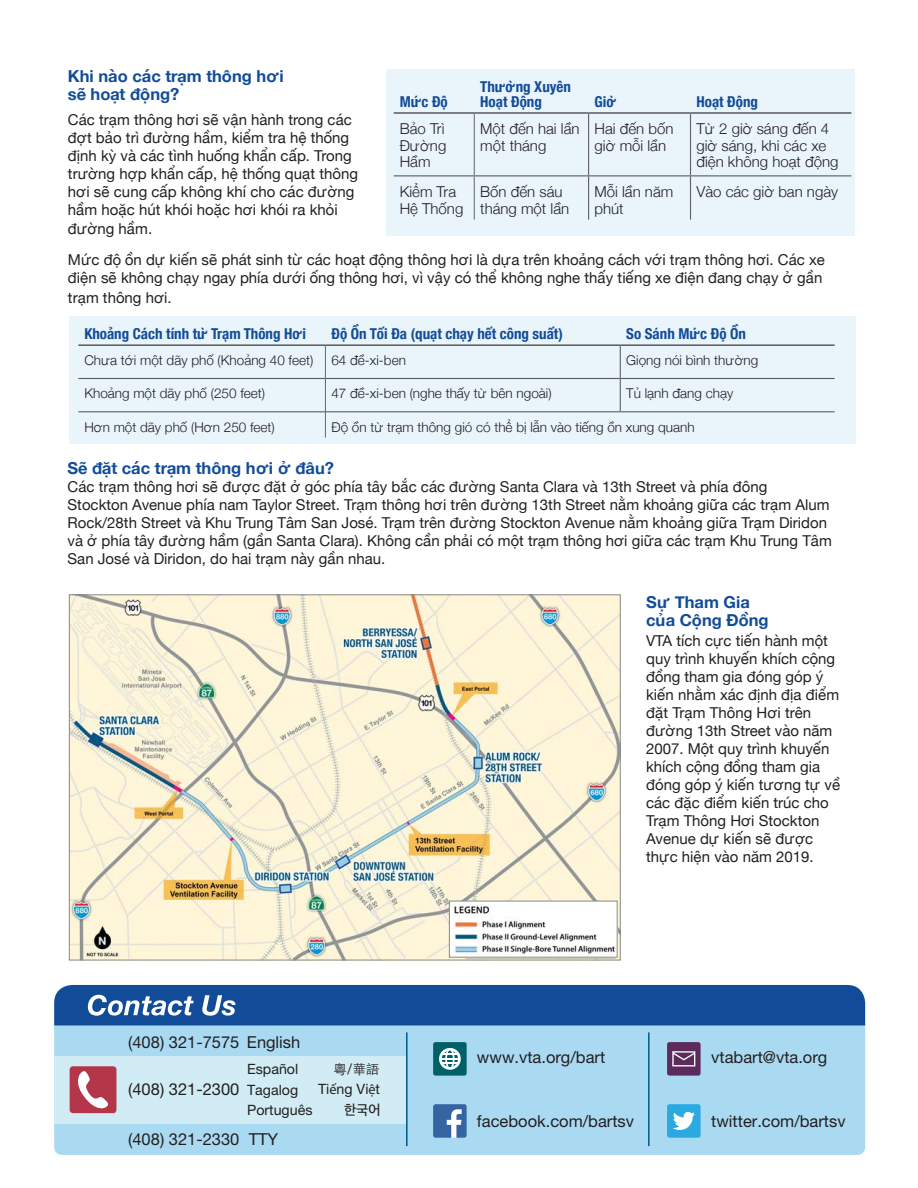
<style>
.page{position:relative;width:918px;height:1188px;background:#fff}
.page>*{position:absolute;margin:0;border:0;box-sizing:border-box;transform-origin:0 0}
.t1{font:16.5px "Helvetica Neue LT Std";color:#231f20}
.t2{font:700 16.5px/18px "Helvetica Neue";color:#124c98}
.bullets{font:15px/18px "Helvetica Neue";color:#231f20}
.bullets-2{font:300 15px/16.5px "Helvetica Neue";color:#231f20}
.bullets-3{font:700 condensed 15px/15px "Helvetica Neue";color:#124c98}
.t3{font:14.25px "Helvetica Neue LT Std";color:#231f20}
.t4{font:500 14.25px "Apple SD Gothic Neo";color:#231f20}
.bullets-4{font:300 13.5px "Helvetica Neue";color:#231f20}
.t5{font:13.35px "Noto Sans CJ Ktc Regular B5 pc H";color:#231f20}
.s1{font-family:"Myriad Pro"}
</style>
<div class="page">
<div style="left:69px;top:317px;width:787px;height:127px;background:#e9f4fb"></div>
<img style="left:71px;top:596px;width:548px;height:362px">
<img style="left:451px;top:903px;width:165px;height:53px">
<div style="left:449px;top:901px;width:169px;height:57px;border:1px solid #86888b"></div>
<div style="left:386px;top:70px;width:468px;height:166px;background:#e9f4fb"></div>
<hr style="left:394px;top:112px;width:80px;height:2px;background:#5a5a5d">
<hr style="left:474px;top:112px;width:115px;height:2px;background:#5a5a5d">
<hr style="left:589px;top:112px;width:102px;height:2px;background:#5a5a5d">
<hr style="left:691px;top:112px;width:160px;height:2px;background:#5a5a5d">
<hr style="left:474px;top:114px;width:1px;height:61px;background:#656568">
<hr style="left:474px;top:176px;width:1px;height:44px;background:#656568">
<hr style="left:588px;top:114px;width:1px;height:61px;background:#616164">
<hr style="left:690px;top:114px;width:1px;height:61px;background:#616164">
<hr style="left:588px;top:176px;width:1px;height:44px;background:#616164">
<hr style="left:690px;top:176px;width:1px;height:44px;background:#616164">
<hr style="left:394px;top:175px;width:80px;height:1px;background:#5c5c5f">
<hr style="left:474px;top:175px;width:115px;height:1px;background:#5c5c5f">
<hr style="left:589px;top:175px;width:102px;height:1px;background:#5c5c5f">
<hr style="left:691px;top:175px;width:160px;height:1px;background:#5c5c5f">
<hr style="left:78px;top:411px;width:247px;height:1px;background:#5f5f62">
<hr style="left:326px;top:411px;width:294px;height:1px;background:#5f5f62">
<hr style="left:620px;top:411px;width:215px;height:1px;background:#5f5f62">
<hr style="left:78px;top:344px;width:247px;height:2px;background:#5a5a5d">
<hr style="left:325px;top:344px;width:295px;height:2px;background:#5a5a5d">
<hr style="left:620px;top:344px;width:215px;height:2px;background:#5a5a5d">
<hr style="left:325px;top:346px;width:1px;height:32px;background:#656568">
<hr style="left:325px;top:379px;width:1px;height:33px;background:#656568">
<svg style="left:325px;top:412px;width:1px;height:26px"></svg>
<hr style="left:620px;top:346px;width:1px;height:32px;background:#616164">
<hr style="left:620px;top:379px;width:1px;height:32px;background:#616164">
<hr style="left:78px;top:378px;width:247px;height:1px;background:#5c5c5f">
<hr style="left:325px;top:378px;width:295px;height:1px;background:#5c5c5f">
<hr style="left:620px;top:378px;width:215px;height:1px;background:#5c5c5f">
<div style="left:54px;top:1017px;width:811px;height:138px;background:#aadaf2;border-radius:8px"></div>
<div style="left:54px;top:1056px;width:353px;height:67px;background:#d1ecf4"></div>
<img style="left:433px;top:1104px;width:34px;height:34px">
<svg style="left:667px;top:1104px;width:34px;height:34px"></svg>
<div style="left:667px;top:1042px;width:34px;height:34px;background:#5d2a5e;border-radius:2px"></div>
<svg style="left:672px;top:1051px;width:23px;height:16px"></svg>
<div style="left:433px;top:1042px;width:34px;height:34px;background:#006068;border-radius:2px"></div>
<svg style="left:439px;top:1048px;width:22px;height:22px"></svg>
<div style="left:70px;top:1066px;width:46px;height:47px;background:#b33749;border-radius:3px"></div>
<svg style="left:78px;top:1071px;width:30px;height:38px"></svg>
<hr style="left:406px;top:1032px;width:2px;height:114px;background:#005883">
<hr style="left:648px;top:1032px;width:2px;height:114px;background:#005883">
<div style="left:54px;top:985px;width:811px;height:40px;background:#124c98"></div>
<p class="t2" style="left:68px;top:68px;width:217px">Khi nào các trạm thông hơi sẽ hoạt động?</p>
<p class="bullets" style="left:68px;top:111px;width:292px">Các trạm thông hơi sẽ vận hành trong các đợt bảo trì đường hầm, kiểm tra hệ thống định kỳ và các tình huống khẩn cấp. Trong trường hợp khẩn cấp, hệ thống quạt thông hơi sẽ cung cấp không khí cho các đường hầm hoặc hút khói hoặc hơi khói ra khỏi</p>
<p class="bullets" style="left:68px;top:221px;width:86px">đường hầm.</p>
<p class="bullets-3" style="left:480px;top:78px;width:92px">Thường Xuyên<br>Hoạt Động</p>
<p class="bullets-3" style="left:400px;top:93px;width:50px">Mức Độ</p>
<p class="bullets-3" style="left:595px;top:93px;width:23px">Giờ</p>
<p class="bullets-3" style="left:697px;top:93px;width:63px">Hoạt Động</p>
<p class="bullets-2" style="left:400px;top:120px;width:48px">Bảo Trì<br>Đường<br>Hầm</p>
<p class="bullets-2" style="left:480px;top:120px;width:101px">Một đến hai lần một tháng</p>
<p class="bullets-2" style="left:595px;top:120px;width:80px">Hai đến bốn giờ mỗi lần</p>
<p class="bullets-2" style="left:697px;top:120px;width:143px">Từ 2 giờ sáng đến 4 giờ sáng, khi các xe điện không hoạt động</p>
<p class="bullets-2" style="left:400px;top:182px;width:65px">Kiểm Tra<br>Hệ Thống</p>
<p class="bullets-2" style="left:480px;top:182px;width:90px">Bốn đến sáu tháng một lần</p>
<p class="bullets-2" style="left:595px;top:182px;width:80px">Mỗi lần năm phút</p>
<p class="bullets-2" style="left:697px;top:182px;width:143px">Vào các giờ ban ngày</p>
<p class="bullets" style="left:68px;top:252px;width:758px">Mức độ ồn dự kiến sẽ phát sinh từ các hoạt động thông hơi là dựa trên khoảng cách với trạm thông hơi. Các xe điện sẽ không chạy ngay phía dưới ống thông hơi, vì vậy có thể không nghe thấy tiếng xe điện đang chạy ở gần</p>
<p class="bullets" style="left:68px;top:289px;width:105px">trạm thông hơi.</p>
<p class="bullets-3" style="left:84px;top:325px;width:223px">Khoảng Cách tính từ Trạm Thông Hơi</p>
<p class="bullets-3" style="left:331px;top:325px;width:233px">Độ Ồn Tối Đa (quạt chạy hết công suất)</p>
<p class="bullets-3" style="left:626px;top:325px;width:121px">So Sánh Mức Độ Ồn</p>
<p class="bullets-4" style="left:84px;top:349px;width:231px">Chưa tới một dãy phố (Khoảng 40 feet)</p>
<p class="bullets-4" style="left:331px;top:349px;width:76px">64 đề-xi-ben</p>
<p class="bullets-4" style="left:626px;top:349px;width:133px">Giọng nói bình thường</p>
<p class="bullets-4" style="left:84px;top:383px;width:182px">Khoảng một dãy phố (250 feet)</p>
<p class="bullets-4" style="left:331px;top:383px;width:222px">47 đề-xi-ben (nghe thấy từ bên ngoài)</p>
<p class="bullets-4" style="left:626px;top:383px;width:109px">Tủ lạnh đang chạy</p>
<p class="bullets-4" style="left:84px;top:416px;width:192px">Hơn một dãy phố (Hơn 250 feet)</p>
<p class="bullets-4" style="left:331px;top:416px;width:365px">Độ ồn từ trạm thông gió có thể bị lẫn vào tiếng ồn xung quanh</p>
<p class="t2" style="left:68px;top:460px;width:268px">Sẽ đặt các trạm thông hơi ở đâu?</p>
<p class="bullets" style="left:68px;top:479px;width:766px">Các trạm thông hơi sẽ được đặt ở góc phía tây bắc các đường Santa Clara và 13th Street và phía đông<br>Stockton Avenue phía nam Taylor Street. Trạm thông hơi trên đường 13th Street nằm khoảng giữa các trạm Alum Rock/28th Street và Khu Trung Tâm San José. Trạm trên đường Stockton Avenue nằm khoảng giữa Trạm Diridon và ở phía tây đường hầm (gần Santa Clara). Không cần phải có một trạm thông hơi giữa các trạm Khu Trung Tâm San José và Diridon, do hai trạm này gần nhau.</p>
<p class="t2" style="left:646px;top:593px;width:124px">Sự Tham Gia của Cộng Đồng</p>
<p class="bullets" style="left:646px;top:633px;width:196px">VTA tích cực tiến hành một quy trình khuyến khích cộng đồng tham gia đóng góp ý kiến nhằm xác định địa điểm đặt Trạm Thông Hơi trên đường 13th Street vào năm<br>2007. Một quy trình khuyến khích cộng đồng tham gia đóng góp ý kiến tương tự về các đặc điểm kiến trúc cho<br>Trạm Thông Hơi Stockton<br>Avenue dự kiến sẽ được thực hiện vào năm 2019.</p>
<p class="t1" style="left:128px;top:1032px;width:113px">(408) 321-7575</p>
<p class="t1" style="left:128px;top:1079px;width:113px">(408) 321-2300</p>
<p class="t1" style="left:128px;top:1130px;width:152px">(408) 321-2330 TTY</p>
<p class="t1" style="left:247px;top:1032px;width:55px">English</p>
<p class="t3" style="left:247px;top:1061px;width:53px">Español</p>
<p class="t5" style="left:334px;top:1058px;width:47px">粵/華語</p>
<p class="t3" style="left:247px;top:1081px;width:53px">Tagalog</p>
<p class="t3" style="left:318px;top:1081px;width:63px">Ti<span class="s1">ế</span>ng Vi<span class="s1">ệ</span>t</p>
<p class="t4" style="left:344px;top:1102px;width:38px">한국어</p>
<p class="t3" style="left:247px;top:1101px;width:67px">Português</p>
<p class="t1" style="left:477px;top:1047px;width:130px">www.vta.org/bart</p>
<p class="t1" style="left:711px;top:1047px;width:118px">vtabart@vta.org</p>
<p class="t1" style="left:477px;top:1111px;width:159px">facebook.com/bartsv</p>
<p class="t1" style="left:711px;top:1111px;width:136px">twitter.com/bartsv</p>
</div>
